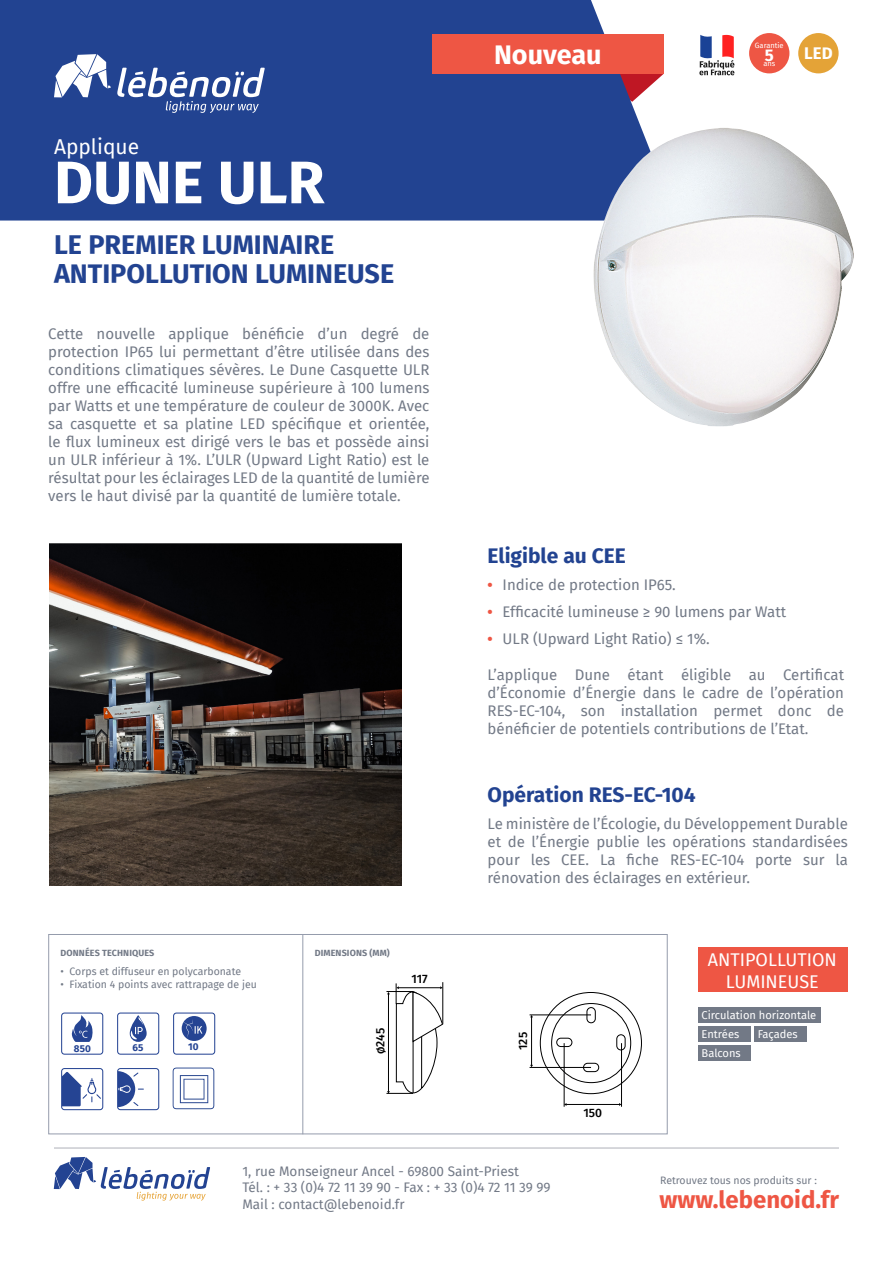
<style>
.page{position:relative;width:893px;height:1263px;background:#fff}
.page>*{position:absolute;margin:0;border:0;box-sizing:border-box;transform-origin:0 0}
.t1{font:700 60px "Fira Sans";color:#fff}
.t2{font:700 27px/28.5px "Fira Sans";color:#224391}
.t3{font:700 27px "Fira Sans";color:#fff}
.t4{font:700 24px "Fira Sans";color:#ee5644}
.t5{font:700 21px "Fira Sans";color:#224391}
.t6{font:21px "Fira Sans";color:#fff}
.t7{font:18px/21.6px "Fira Sans";color:#fff;text-align:center}
.t8{font:700 16.8px "Fira Sans";color:#fff}
.t9{font:15px/18px "Fira Sans";color:#727986;text-align:justify}
.t10{font:13.5px/16.2px "Fira Sans";color:#727986}
.t11{font:500 12.15px "Fira Sans";color:#000001}
.t12{font:11.1px "Fira Sans";color:#fff}
.t13{font:10.5px "Fira Sans";color:#727986}
.t14{font:700 9.9px "Fira Sans";color:#254493}
.t15{font:700 9px "Fira Sans";letter-spacing:.015em;color:#727986}
.t16{font:7.5px "Fira Sans";color:#fff}
.s1{font-weight:700;color:#ee5644}
</style>
<div class="page">
<div style="left:0;top:0;width:664px;height:221px;background:#224391"></div>
<div style="left:432px;top:35px;width:232px;height:39px;background:#ee5644"></div>
<svg style="left:117px;top:68px;width:148px;height:45px"></svg>
<svg style="left:54px;top:54px;width:57px;height:43px"></svg>
<hr style="left:54px;top:1147px;width:785px;height:1px;background:#aeb0b8">
<svg style="left:54px;top:1157px;width:156px;height:43px"></svg>
<img style="left:591px;top:128px;width:263px;height:298px">
<div style="left:749px;top:33px;width:40px;height:40px;background:#ee5644;border-radius:50%"></div>
<div style="left:798px;top:33px;width:41px;height:40px;background:#e4a337;border-radius:50%"></div>
<svg style="left:699px;top:35px;width:35px;height:40px"></svg>
<div style="left:698px;top:947px;width:150px;height:45px;background:#ee5644"></div>
<div style="left:755px;top:1026px;width:52px;height:16px;background:#727986"></div>
<div style="left:698px;top:1026px;width:53px;height:16px;background:#727986"></div>
<div style="left:698px;top:1007px;width:123px;height:16px;background:#727986"></div>
<div style="left:48px;top:934px;width:620px;height:200px;background:#fff;border:1px solid #959cac"></div>
<hr style="left:507px;top:982px;width:1px;height:59px;background:#000001">
<hr style="left:621px;top:1043px;width:1px;height:64px;background:#000001">
<hr style="left:530px;top:1015px;width:61px;height:1px;background:#000001">
<hr style="left:530px;top:1067px;width:61px;height:1px;background:#000001">
<hr style="left:564px;top:1043px;width:1px;height:64px;background:#000001">
<svg style="left:507px;top:983px;width:1px;height:21px"></svg>
<hr style="left:531px;top:1017px;width:1px;height:48px;background:#000001">
<hr style="left:566px;top:1104px;width:53px;height:1px;background:#000001">
<hr style="left:363px;top:982px;width:1px;height:59px;background:#000001">
<hr style="left:643px;top:1043px;width:1px;height:64px;background:#000001">
<svg style="left:539px;top:992px;width:103px;height:102px"></svg>
<hr style="left:585px;top:1043px;width:1px;height:64px;background:#000001">
<svg style="left:363px;top:983px;width:1px;height:21px"></svg>
<hr style="left:443px;top:982px;width:1px;height:42px;background:#000001">
<svg style="left:386px;top:983px;width:57px;height:111px"></svg>
<hr style="left:302px;top:934px;width:1px;height:200px;background:#959cac">
<svg style="left:61px;top:1012px;width:42px;height:43px"></svg>
<svg style="left:117px;top:1012px;width:42px;height:43px"></svg>
<svg style="left:173px;top:1012px;width:42px;height:43px"></svg>
<svg style="left:61px;top:1068px;width:42px;height:42px"></svg>
<svg style="left:117px;top:1068px;width:42px;height:42px"></svg>
<svg style="left:173px;top:1067px;width:41px;height:42px"></svg>
<img style="left:49px;top:543px;width:353px;height:342px">
<div style="left:698px;top:1045px;width:53px;height:16px;background:#727986"></div>
<h3 class="t6" style="left:54px;top:131px;width:87px">Applique</h3>
<h1 class="t1" style="left:54px;top:132px;width:272px">DUNE ULR</h1>
<h2 class="t2" style="left:54px;top:229px;width:342px">LE PREMIER LUMINAIRE<br>ANTIPOLLUTION LUMINEUSE</h2>
<p class="t9" style="left:48px;top:324px;width:383px">Cette nouvelle applique bénéficie d’un degré de protection IP65 lui permettant d’être utilisée dans des conditions climatiques sévères. Le Dune Casquette ULR offre une efficacité lumineuse supérieure à 100 lumens par Watts et une température de couleur de 3000K. Avec sa casquette et sa platine LED spécifique et orientée, le flux lumineux est dirigé vers le bas et possède ainsi un ULR inférieur à 1%. L’ULR (Upward Light Ratio) est le résultat pour les éclairages LED de la quantité de lumière vers le haut divisé par la quantité de lumière totale.</p>
<p class="t15" style="left:60px;top:945px;width:95px">DONNÉES TECHNIQUES</p>
<p class="t13" style="left:61px;top:963px;width:182px">• Corps et diffuseur en polycarbonate</p>
<p class="t13" style="left:61px;top:976px;width:198px">• Fixation 4 points avec rattrapage de jeu</p>
<p class="t14" style="left:74px;top:1040px;width:18px">850</p>
<p class="t14" style="left:132px;top:1039px;width:12px">65</p>
<p class="t14" style="left:188px;top:1038px;width:12px">10</p>
<p class="t15" style="left:315px;top:945px;width:77px">DIMENSIONS (MM)</p>
<p class="t11" style="left:390px;top:969px;width:39px">117 117</p>
<p class="t11" style="left:370px;top:1054px;width:28px;rotate:-90deg">ø245</p>
<h2 class="t3" style="left:494px;top:32px;width:109px">Nouveau</h2>
<p class="t16" style="left:755px;top:39px;width:30px">Garantie</p>
<p class="t8" style="left:765px;top:41px;width:11px">5</p>
<p class="t16" style="left:763px;top:58px;width:13px">ans</p>
<p class="t8" style="left:804px;top:39px;width:30px">LED</p>
<h3 class="t5" style="left:488px;top:538px;width:140px">Eligible au CEE</h3>
<p class="t9" style="left:488px;top:575px;width:190px"><span class="s1">•</span> Indice de protection IP65.</p>
<p class="t9" style="left:488px;top:602px;width:300px"><span class="s1">•</span> Efficacité lumineuse ≥ 90 lumens par Watt</p>
<p class="t9" style="left:488px;top:629px;width:224px"><span class="s1">•</span> ULR (Upward Light Ratio) ≤ 1%.</p>
<p class="t9" style="left:488px;top:665px;width:358px">L’applique Dune étant éligible au Certificat d’Économie d’Énergie dans le cadre de l’opération RES-EC-104, son installation permet donc de bénéficier de potentiels contributions de l’Etat.</p>
<h3 class="t5" style="left:488px;top:777px;width:210px">Opération RES-EC-104</h3>
<p class="t9" style="left:488px;top:814px;width:362px">Le ministère de l’Écologie, du Développement Durable et de l’Énergie publie les opérations standardisées pour les CEE. La fiche RES-EC-104 porte sur la rénovation des éclairages en extérieur.</p>
<p class="t7" style="left:708px;top:949px;width:130px">ANTIPOLLUTION<br>LUMINEUSE</p>
<p class="t11" style="left:513px;top:1050px;width:19px;rotate:-90deg">125</p>
<p class="t11" style="left:583px;top:1103px;width:42px">150 150</p>
<p class="t12" style="left:702px;top:1006px;width:116px">Circulation horizontale</p>
<p class="t12" style="left:702px;top:1025px;width:39px">Entrées</p>
<p class="t12" style="left:758px;top:1025px;width:41px">Façades</p>
<p class="t12" style="left:702px;top:1045px;width:41px">Balcons</p>
<p class="t10" style="left:242px;top:1163px;width:310px">1, rue Monseigneur Ancel - 69800 Saint-Priest<br>Tél. : + 33 (0)4 72 11 39 90 - Fax : + 33 (0)4 72 11 39 99<br>Mail : contact@lebenoid.fr</p>
<p class="t13" style="left:660px;top:1172px;width:158px">Retrouvez tous nos produits sur :</p>
<h3 class="t4" style="left:659px;top:1180px;width:181px">www.lebenoid.fr</h3>
</div>
